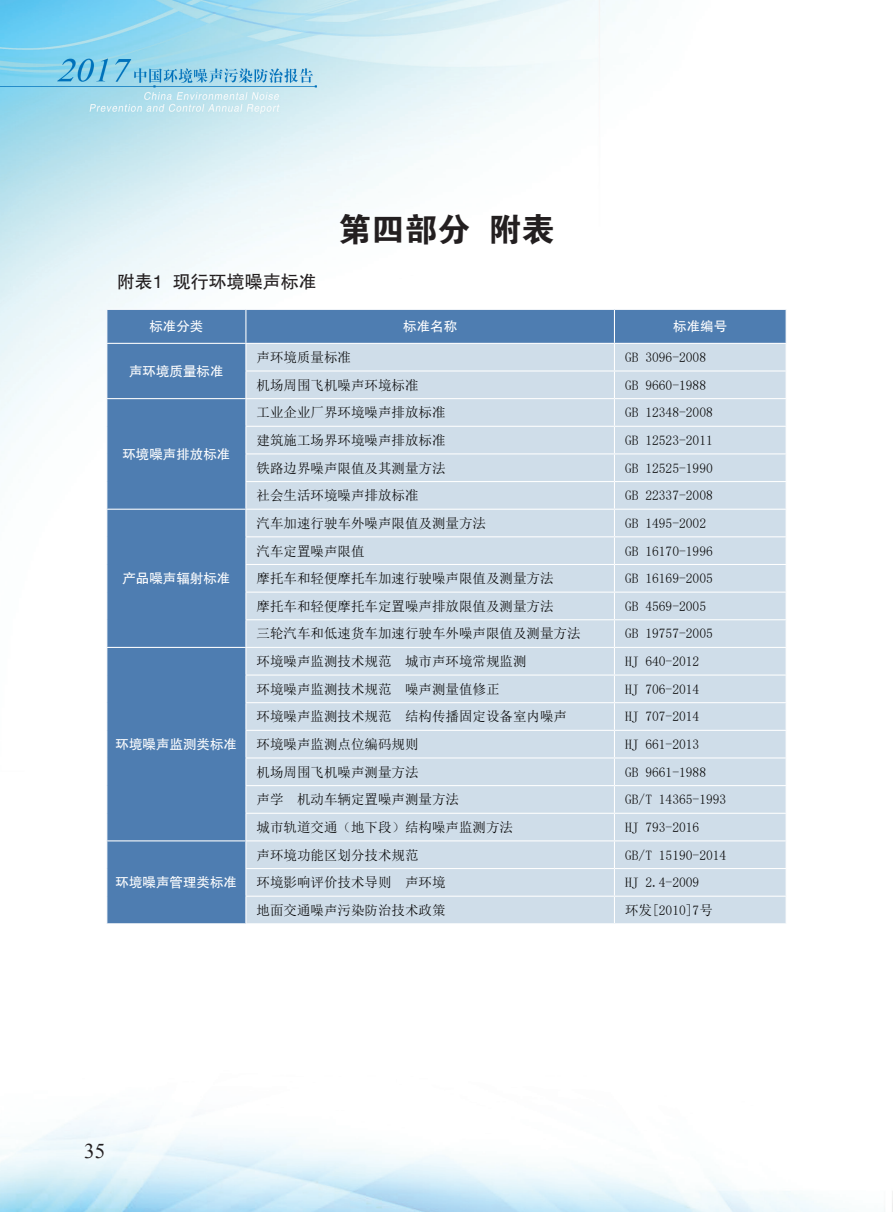
<style>
.page{position:relative;width:893px;height:1212px;background:#fff}
.page>*{position:absolute;margin:0;border:0;box-sizing:border-box;transform-origin:0 0}
.t1{font:33px "FZDHTJW GB1 0";color:#231f20}
.t2{font:21px "Times New Roman";color:#231f20}
.t3{font:18px "FZHTJW GB1 0";color:#231f20}
.t4{font:13.5px "Sim Sun";color:#030303}
.t5{font:13.5px "FZHTJW GB1 0";color:#fff}
</style>
<div class="page">
<img style="left:0;top:0;width:893px;height:1212px">
<div style="left:107px;top:310px;width:679px;height:613px;background:#4e7db1"></div>
<div style="left:246px;top:344px;width:540px;height:579px;background:#cfdde9"></div>
<hr style="left:106px;top:309px;width:140px;height:1px;background:#fff">
<hr style="left:106px;top:310px;width:1px;height:33px;background:#fff">
<hr style="left:246px;top:309px;width:368px;height:1px;background:#fff">
<hr style="left:245px;top:310px;width:1px;height:33px;background:#fff">
<hr style="left:614px;top:309px;width:173px;height:1px;background:#fff">
<hr style="left:614px;top:310px;width:1px;height:33px;background:#fff">
<hr style="left:786px;top:310px;width:1px;height:33px;background:#fff">
<hr style="left:106px;top:343px;width:140px;height:1px;background:#fff">
<hr style="left:246px;top:343px;width:368px;height:1px;background:#fff">
<hr style="left:614px;top:343px;width:173px;height:1px;background:#fff">
<hr style="left:245px;top:370px;width:369px;height:1px;background:#fff">
<hr style="left:614px;top:370px;width:173px;height:1px;background:#fff">
<hr style="left:106px;top:398px;width:140px;height:1px;background:#fff">
<hr style="left:246px;top:398px;width:368px;height:1px;background:#fff">
<hr style="left:614px;top:398px;width:173px;height:1px;background:#fff">
<hr style="left:245px;top:426px;width:369px;height:1px;background:#fff">
<hr style="left:614px;top:426px;width:173px;height:1px;background:#fff">
<hr style="left:245px;top:453px;width:369px;height:1px;background:#fff">
<hr style="left:614px;top:453px;width:173px;height:1px;background:#fff">
<hr style="left:245px;top:481px;width:369px;height:1px;background:#fff">
<hr style="left:614px;top:481px;width:173px;height:1px;background:#fff">
<hr style="left:106px;top:509px;width:140px;height:1px;background:#fff">
<hr style="left:246px;top:509px;width:368px;height:1px;background:#fff">
<hr style="left:614px;top:509px;width:173px;height:1px;background:#fff">
<hr style="left:245px;top:536px;width:369px;height:1px;background:#fff">
<hr style="left:614px;top:536px;width:173px;height:1px;background:#fff">
<hr style="left:245px;top:564px;width:369px;height:1px;background:#fff">
<hr style="left:614px;top:564px;width:173px;height:1px;background:#fff">
<hr style="left:245px;top:592px;width:369px;height:1px;background:#fff">
<hr style="left:614px;top:592px;width:173px;height:1px;background:#fff">
<hr style="left:245px;top:619px;width:369px;height:1px;background:#fff">
<hr style="left:614px;top:619px;width:173px;height:1px;background:#fff">
<hr style="left:106px;top:647px;width:140px;height:1px;background:#fff">
<hr style="left:246px;top:647px;width:368px;height:1px;background:#fff">
<hr style="left:614px;top:647px;width:173px;height:1px;background:#fff">
<hr style="left:245px;top:674px;width:369px;height:1px;background:#fff">
<hr style="left:614px;top:674px;width:173px;height:1px;background:#fff">
<hr style="left:245px;top:702px;width:369px;height:1px;background:#fff">
<hr style="left:614px;top:702px;width:173px;height:1px;background:#fff">
<hr style="left:245px;top:730px;width:369px;height:1px;background:#fff">
<hr style="left:614px;top:730px;width:173px;height:1px;background:#fff">
<hr style="left:245px;top:757px;width:369px;height:1px;background:#fff">
<hr style="left:614px;top:757px;width:173px;height:1px;background:#fff">
<hr style="left:245px;top:785px;width:369px;height:1px;background:#fff">
<hr style="left:614px;top:785px;width:173px;height:1px;background:#fff">
<hr style="left:245px;top:813px;width:369px;height:1px;background:#fff">
<hr style="left:614px;top:813px;width:173px;height:1px;background:#fff">
<hr style="left:106px;top:840px;width:140px;height:1px;background:#fff">
<svg style="left:106px;top:344px;width:1px;height:579px"></svg>
<hr style="left:106px;top:923px;width:140px;height:1px;background:#fff">
<hr style="left:246px;top:840px;width:368px;height:1px;background:#fff">
<hr style="left:614px;top:840px;width:173px;height:1px;background:#fff">
<hr style="left:245px;top:868px;width:369px;height:1px;background:#fff">
<hr style="left:614px;top:868px;width:173px;height:1px;background:#fff">
<hr style="left:245px;top:896px;width:369px;height:1px;background:#fff">
<svg style="left:245px;top:344px;width:1px;height:579px"></svg>
<hr style="left:614px;top:896px;width:173px;height:1px;background:#fff">
<svg style="left:614px;top:344px;width:1px;height:579px"></svg>
<svg style="left:786px;top:344px;width:1px;height:579px"></svg>
<hr style="left:246px;top:923px;width:368px;height:1px;background:#fff">
<hr style="left:614px;top:923px;width:173px;height:1px;background:#fff">
<h1 class="t1" style="left:338px;top:211px;width:218px">第四部分 附表</h1>
<h3 class="t3" style="left:117px;top:271px;width:201px">附表1 现行环境噪声标准</h3>
<p class="t5" style="left:149px;top:319px;width:55px">标准分类</p>
<p class="t5" style="left:403px;top:319px;width:55px">标准名称</p>
<p class="t5" style="left:673px;top:319px;width:55px">标准编号</p>
<p class="t5" style="left:129px;top:364px;width:96px">声环境质量标准</p>
<p class="t4" style="left:257px;top:350px;width:96px">声环境质量标准</p>
<p class="t4" style="left:625px;top:350px;width:82px">GB 3096-2008</p>
<p class="t4" style="left:257px;top:378px;width:164px">机场周围飞机噪声环境标准</p>
<p class="t4" style="left:625px;top:378px;width:82px">GB 9660-1988</p>
<p class="t5" style="left:122px;top:447px;width:109px">环境噪声排放标准</p>
<p class="t5" style="left:122px;top:571px;width:109px">产品噪声辐射标准</p>
<p class="t5" style="left:116px;top:737px;width:123px">环境噪声监测类标准</p>
<p class="t5" style="left:116px;top:875px;width:123px">环境噪声管理类标准</p>
<p class="t4" style="left:257px;top:406px;width:191px">工业企业厂界环境噪声排放标准</p>
<p class="t4" style="left:625px;top:406px;width:89px">GB 12348-2008</p>
<p class="t4" style="left:257px;top:433px;width:191px">建筑施工场界环境噪声排放标准</p>
<p class="t4" style="left:625px;top:433px;width:89px">GB 12523-2011</p>
<p class="t4" style="left:257px;top:461px;width:191px">铁路边界噪声限值及其测量方法</p>
<p class="t4" style="left:625px;top:461px;width:89px">GB 12525-1990</p>
<p class="t4" style="left:257px;top:489px;width:164px">社会生活环境噪声排放标准</p>
<p class="t4" style="left:625px;top:489px;width:89px">GB 22337-2008</p>
<p class="t4" style="left:257px;top:516px;width:231px">汽车加速行驶车外噪声限值及测量方法</p>
<p class="t4" style="left:625px;top:516px;width:82px">GB 1495-2002</p>
<p class="t4" style="left:257px;top:544px;width:109px">汽车定置噪声限值</p>
<p class="t4" style="left:625px;top:544px;width:89px">GB 16170-1996</p>
<p class="t4" style="left:257px;top:571px;width:299px">摩托车和轻便摩托车加速行驶噪声限值及测量方法</p>
<p class="t4" style="left:625px;top:571px;width:89px">GB 16169-2005</p>
<p class="t4" style="left:257px;top:599px;width:299px">摩托车和轻便摩托车定置噪声排放限值及测量方法</p>
<p class="t4" style="left:625px;top:599px;width:82px">GB 4569-2005</p>
<p class="t4" style="left:257px;top:627px;width:326px">三轮汽车和低速货车加速行驶车外噪声限值及测量方法</p>
<p class="t4" style="left:625px;top:627px;width:89px">GB 19757-2005</p>
<p class="t4" style="left:257px;top:654px;width:272px">环境噪声监测技术规范 城市声环境常规监测</p>
<p class="t4" style="left:625px;top:654px;width:76px">HJ 640-2012</p>
<p class="t4" style="left:257px;top:682px;width:245px">环境噪声监测技术规范 噪声测量值修正</p>
<p class="t4" style="left:625px;top:682px;width:76px">HJ 706-2014</p>
<p class="t4" style="left:257px;top:710px;width:312px">环境噪声监测技术规范 结构传播固定设备室内噪声</p>
<p class="t4" style="left:625px;top:710px;width:76px">HJ 707-2014</p>
<p class="t4" style="left:257px;top:737px;width:164px">环境噪声监测点位编码规则</p>
<p class="t4" style="left:625px;top:737px;width:76px">HJ 661-2013</p>
<p class="t4" style="left:257px;top:765px;width:164px">机场周围飞机噪声测量方法</p>
<p class="t4" style="left:625px;top:765px;width:82px">GB 9661-1988</p>
<p class="t4" style="left:257px;top:793px;width:204px">声学 机动车辆定置噪声测量方法</p>
<p class="t4" style="left:625px;top:793px;width:103px">GB/T 14365-1993</p>
<p class="t4" style="left:257px;top:820px;width:258px">城市轨道交通（地下段）结构噪声监测方法</p>
<p class="t4" style="left:625px;top:820px;width:76px">HJ 793-2016</p>
<p class="t4" style="left:257px;top:848px;width:164px">声环境功能区划分技术规范</p>
<p class="t4" style="left:625px;top:848px;width:103px">GB/T 15190-2014</p>
<p class="t4" style="left:257px;top:875px;width:191px">环境影响评价技术导则 声环境</p>
<p class="t4" style="left:625px;top:875px;width:76px">HJ 2.4-2009</p>
<p class="t4" style="left:257px;top:903px;width:191px">地面交通噪声污染防治技术政策</p>
<p class="t4" style="left:625px;top:903px;width:89px">环发[2010]7号</p>
<h2 class="t2" style="left:84px;top:1136px;width:22px">35</h2>
</div>
